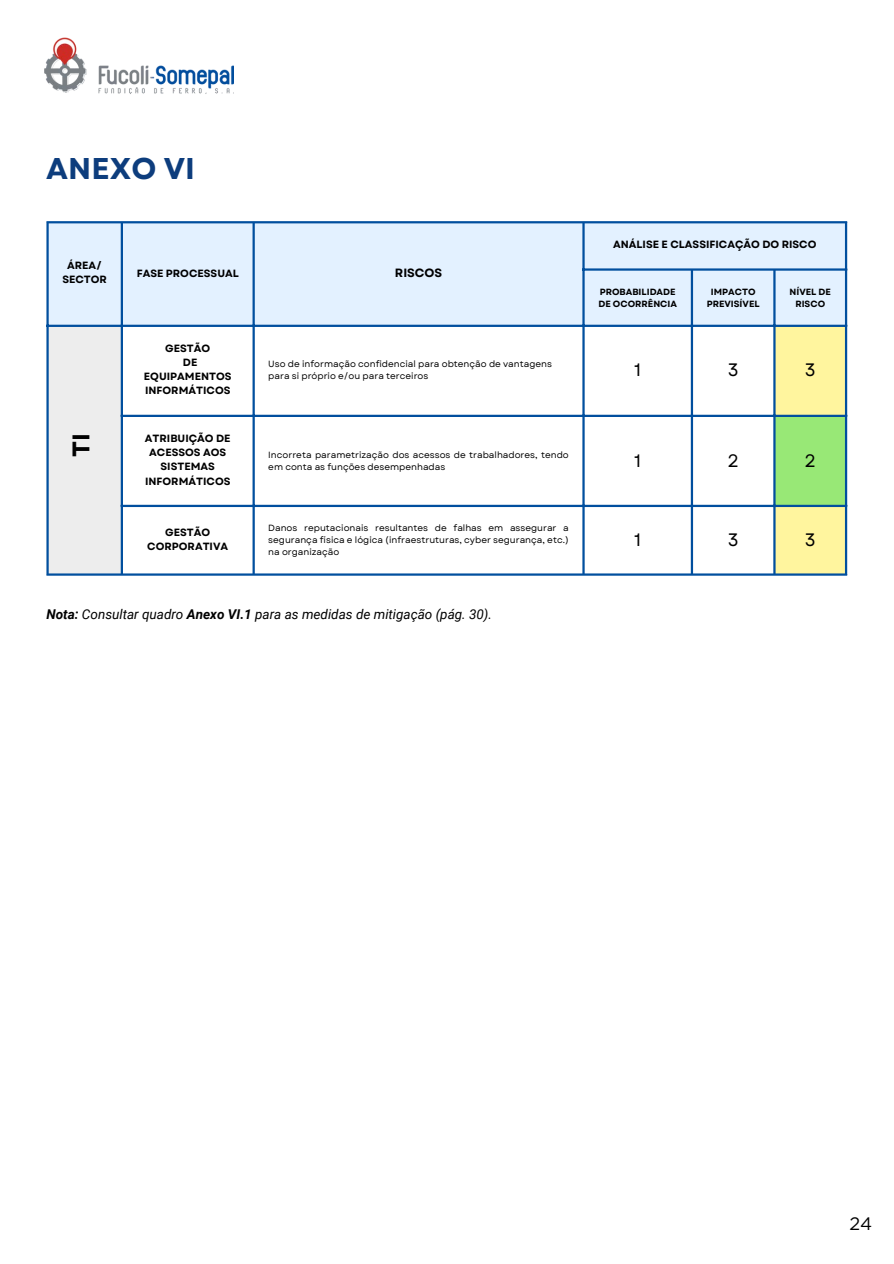
<style>
.page{position:relative;width:894px;height:1264px;background:#fff}
.page>*{position:absolute;margin:0;border:0;box-sizing:border-box;transform-origin:0 0}
.t1{font:700 30px "Garet";color:#0d3d7d}
.t2{font:700 24px "Garet";color:#000}
.t3{font:18px "Garet";color:#000}
.t4{font:18px "Gotham";color:#000}
.t5{font:italic 13.5px "Roboto";color:#000}
.t6{font:700 12px "Garet";color:#000}
.t7{font:700 10.5px/14.2px "Garet";color:#000;text-align:center}
.t8{font:9px/12px "Garet";color:#000}
.t9{font:700 9px/12px "Garet";color:#000;text-align:center}
.s1{font-weight:700}
</style>
<div class="page">
<img style="left:44px;top:37px;width:189px;height:57px">
<div style="left:49px;top:223px;width:795px;height:102px;background:#e3f1ff"></div>
<div style="left:47px;top:325px;width:75px;height:250px;background:#ededed"></div>
<div style="left:775px;top:327px;width:69px;height:246px;background:#fff59e"></div>
<div style="left:774px;top:415px;width:72px;height:91px;background:#98e876"></div>
<hr style="left:46px;top:223px;width:3px;height:350px;background:#014f9e">
<hr style="left:121px;top:223px;width:2px;height:350px;background:#014f9e">
<hr style="left:252px;top:223px;width:3px;height:350px;background:#014f9e">
<hr style="left:582px;top:223px;width:2px;height:350px;background:#014f9e">
<hr style="left:690px;top:271px;width:2px;height:302px;background:#014f9e">
<hr style="left:773px;top:271px;width:2px;height:302px;background:#014f9e">
<hr style="left:844px;top:223px;width:2px;height:350px;background:#014f9e">
<hr style="left:46px;top:221px;width:800px;height:2px;background:#014f9e">
<hr style="left:582px;top:268px;width:264px;height:3px;background:#014f9e">
<hr style="left:46px;top:325px;width:800px;height:2px;background:#014f9e">
<hr style="left:121px;top:415px;width:725px;height:2px;background:#014f9e">
<hr style="left:121px;top:505px;width:725px;height:2px;background:#014f9e">
<hr style="left:46px;top:573px;width:800px;height:2px;background:#014f9e">
<p class="t1" style="left:46px;top:147px;width:150px">ANEXO VI</p>
<h1 class="t7" style="left:67px;top:258px;width:37px">ÁREA/</h1>
<p class="t7" style="left:62px;top:273px;width:46px">SECTOR</p>
<p class="t7" style="left:137px;top:266px;width:104px">FASE PROCESSUAL</p>
<p class="t6" style="left:395px;top:264px;width:49px">RISCOS</p>
<p class="t7" style="left:613px;top:237px;width:205px">ANÁLISE E CLASSIFICAÇÃO DO RISCO</p>
<p class="t9" style="left:598px;top:285px;width:80px;text-align:left">PROBABILIDADE<br>DE OCORRÊNCIA</p>
<p class="t9" style="left:706px;top:285px;width:54px">IMPACTO<br>PREVISÍVEL</p>
<p class="t9" style="left:789px;top:285px;width:43px">NÍVEL DE<br>RISCO</p>
<p class="t2" style="left:64px;top:457px;width:25px;rotate:-90deg">TI</p>
<p class="t7" style="left:165px;top:341px;width:47px">GESTÃO</p>
<p class="t7" style="left:144px;top:355px;width:89px">DE<br>EQUIPAMENTOS<br>INFORMÁTICOS</p>
<p class="t8" style="left:268px;top:358px;width:285px">Uso de informação confidencial para obtenção de vantagens para si próprio e/ou para terceiros</p>
<p class="t3" style="left:634px;top:357px;width:8px">1</p>
<p class="t3" style="left:727px;top:357px;width:12px">3</p>
<p class="t3" style="left:804px;top:357px;width:12px">3</p>
<p class="t7" style="left:145px;top:431px;width:87px">ATRIBUIÇÃO DE<br>ACESSOS AOS<br>SISTEMAS<br>INFORMÁTICOS</p>
<p class="t8" style="left:268px;top:448px;width:302px">Incorreta parametrização dos acessos de trabalhadores, tendo em conta as funções desempenhadas</p>
<p class="t3" style="left:634px;top:447px;width:8px">1</p>
<p class="t3" style="left:727px;top:447px;width:13px">2</p>
<p class="t3" style="left:804px;top:447px;width:13px">2</p>
<p class="t7" style="left:147px;top:525px;width:82px">GESTÃO<br>CORPORATIVA</p>
<p class="t8" style="left:268px;top:522px;width:302px;text-align:justify">Danos reputacionais resultantes de falhas em assegurar a segurança física e lógica (infraestruturas, cyber segurança, etc.) na organização</p>
<p class="t3" style="left:634px;top:527px;width:8px">1</p>
<p class="t3" style="left:727px;top:527px;width:12px">3</p>
<p class="t3" style="left:804px;top:527px;width:12px">3</p>
<h2 class="t5" style="left:46px;top:607px;width:447px"><span class="s1">Nota:</span> Consultar quadro <span class="s1">Anexo VI.1</span> para as medidas de mitigação (pág. 30).</h2>
<h3 class="t4" style="left:849px;top:1212px;width:24px">24</h3>
</div>
